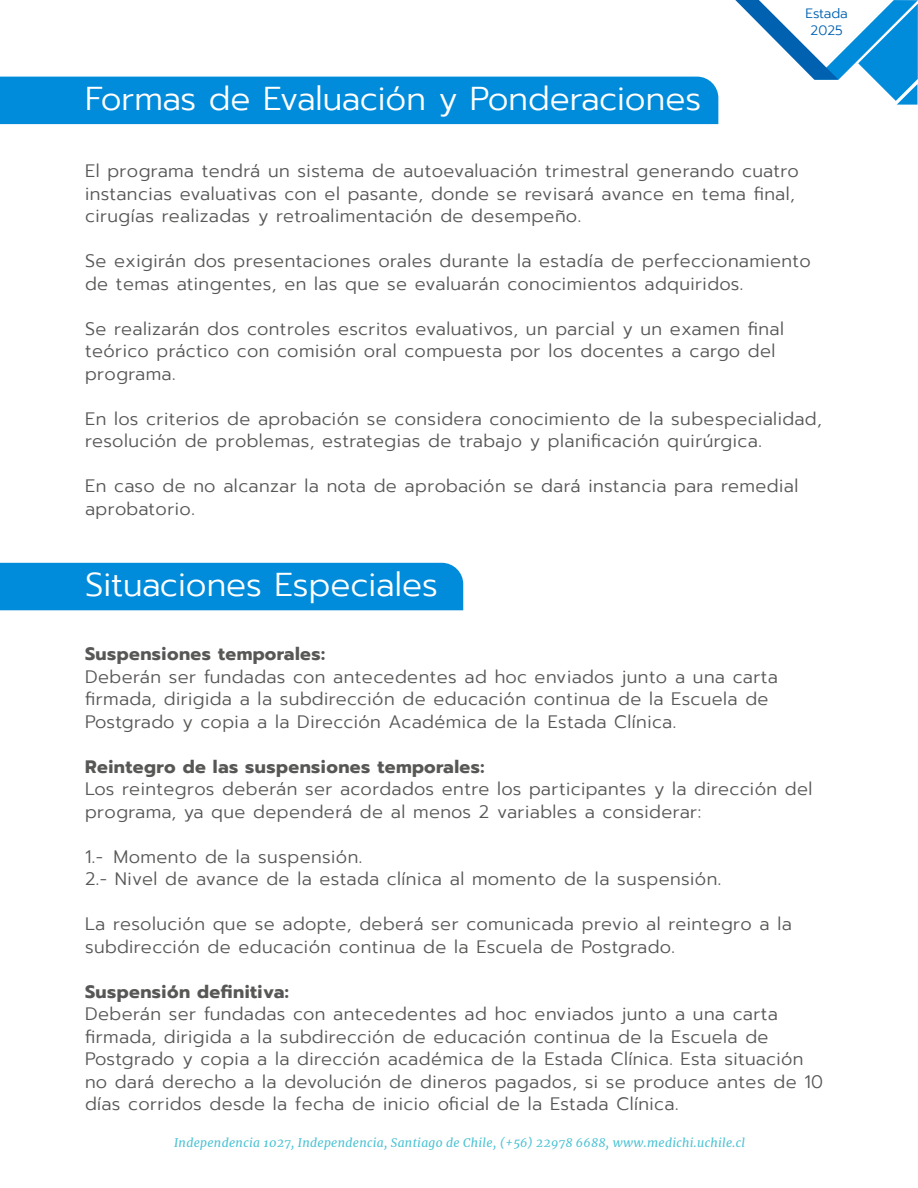
<style>
.page{position:relative;width:918px;height:1188px;background:#fff}
.page>*{position:absolute;margin:0;border:0;box-sizing:border-box;transform-origin:0 0}
.t1{font:300 33px "Prompt";color:#fff}
.t2{font:300 18px/22.5px "Prompt";letter-spacing:.025em;color:#575756}
.t3{font:700 18px "Prompt";letter-spacing:.025em;color:#575756}
.t4{font:300 13.5px/16.2px "Prompt";letter-spacing:-.01em;color:#0061b0;text-align:center}
.t5{font:italic 12px "Merriweather";letter-spacing:.025em;color:#00a9c2}
</style>
<div class="page">
<svg style="left:735px;top:0;width:183px;height:105px"></svg>
<div style="left:0;top:77px;width:718px;height:47px;background:#008cdb"></div>
<div style="left:0;top:563px;width:463px;height:47px;background:#008cdb"></div>
<h1 class="t1" style="left:85px;top:75px;width:618px">Formas de Evaluación y Ponderaciones</h1>
<p class="t4" style="left:806px;top:6px;width:44px">Estada<br>2025</p>
<p class="t2" style="left:85px;top:160px;width:715px">El programa tendrá un sistema de autoevaluación trimestral generando cuatro instancias evaluativas con el pasante, donde se revisará avance en tema final, cirugías realizadas y retroalimentación de desempeño.</p>
<p class="t2" style="left:85px;top:250px;width:727px">Se exigirán dos presentaciones orales durante la estadía de perfeccionamiento de temas atingentes, en las que se evaluarán conocimientos adquiridos.</p>
<p class="t2" style="left:85px;top:317px;width:700px">Se realizarán dos controles escritos evaluativos, un parcial y un examen final teórico práctico con comisión oral compuesta por los docentes a cargo del programa.</p>
<p class="t2" style="left:85px;top:407px;width:738px">En los criterios de aprobación se considera conocimiento de la subespecialidad, resolución de problemas, estrategias de trabajo y planificación quirúrgica.</p>
<p class="t2" style="left:85px;top:475px;width:715px">En caso de no alcanzar la nota de aprobación se dará instancia para remedial aprobatorio.</p>
<h1 class="t1" style="left:85px;top:561px;width:354px">Situaciones Especiales</h1>
<p class="t3" style="left:85px;top:640px;width:242px">Suspensiones temporales:</p>
<p class="t2" style="left:85px;top:665px;width:694px">Deberán ser fundadas con antecedentes ad hoc enviados junto a una carta firmada, dirigida a la subdirección de educación continua de la Escuela de<br>Postgrado y copia a la Dirección Académica de la Estada Clínica.</p>
<p class="t3" style="left:85px;top:753px;width:401px">Reintegro de las suspensiones temporales:</p>
<p class="t2" style="left:85px;top:778px;width:729px">Los reintegros deberán ser acordados entre los participantes y la dirección del programa, ya que dependerá de al menos 2 variables a considerar:</p>
<p class="t2" style="left:85px;top:845px;width:638px">1.- Momento de la suspensión.<br>2.- Nivel de avance de la estada clínica al momento de la suspensión.</p>
<p class="t2" style="left:85px;top:913px;width:708px">La resolución que se adopte, deberá ser comunicada previo al reintegro a la subdirección de educación continua de la Escuela de Postgrado.</p>
<p class="t3" style="left:85px;top:978px;width:205px">Suspensión definitiva:</p>
<p class="t2" style="left:85px;top:1003px;width:740px">Deberán ser fundadas con antecedentes ad hoc enviados junto a una carta firmada, dirigida a la subdirección de educación continua de la Escuela de Postgrado y copia a la dirección académica de la Estada Clínica. Esta situación no dará derecho a la devolución de dineros pagados, si se produce antes de 10 días corridos desde la fecha de inicio oficial de la Estada Clínica.</p>
<p class="t5" style="left:174px;top:1134px;width:572px">Independencia 1027, Independencia, Santiago de Chile, (+56) 22978 6688, www.medichi.uchile.cl</p>
</div>
